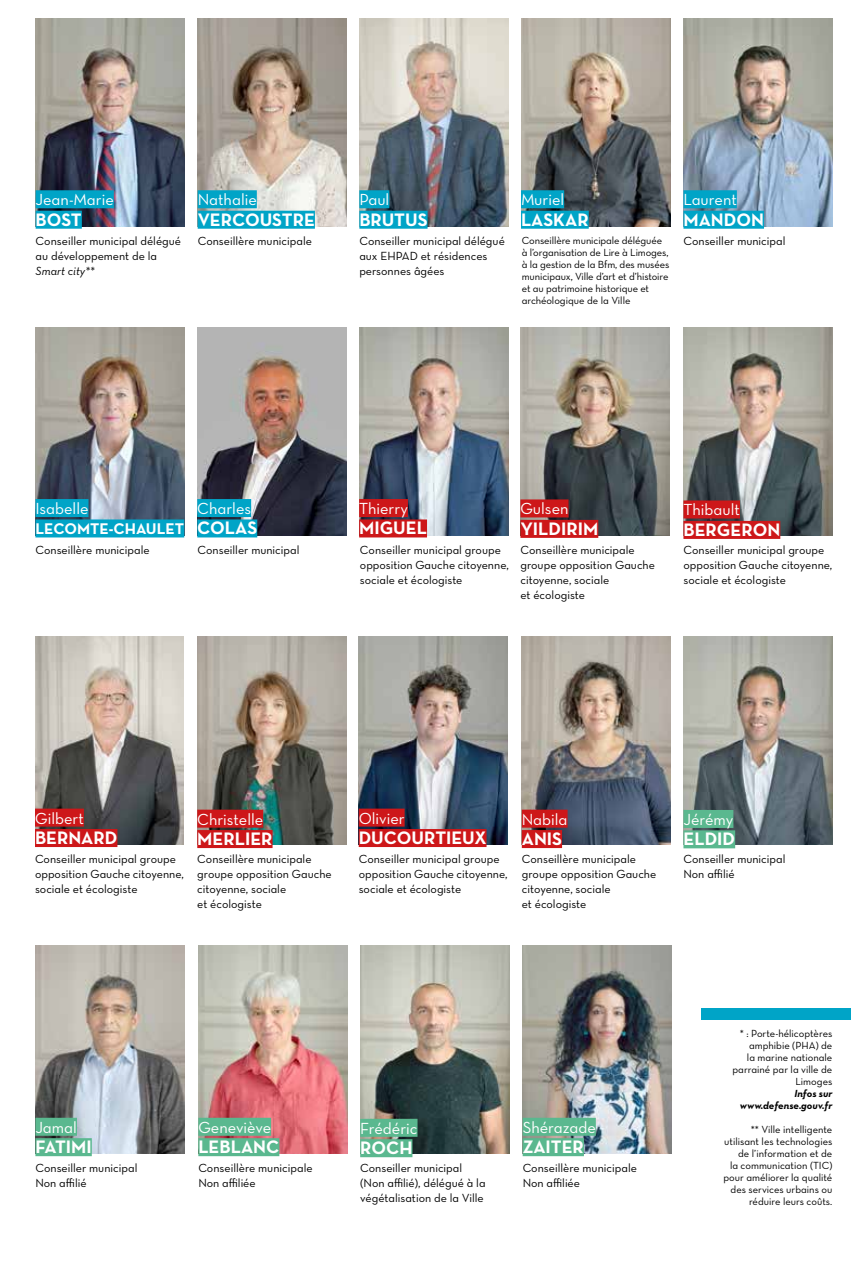
<style>
.page{position:relative;width:851px;height:1263px;background:#fff}
.page>*{position:absolute;margin:0;border:0;box-sizing:border-box;transform-origin:0 0}
.t1{font:700 18.45px "Neutra Text";color:#fff}
.t2{font:16.35px "Neutra Text Book Alt";color:#fff}
.t3{font:700 15.75px "Neutra Text";color:#fff}
.t4{font:12px/15px "Neutra Text Book Alt";color:#000}
.t5{font:12px "Neutra Text Book Italic Alt";color:#000}
.t6{font:10.5px/12px "Neutra Text Book Alt";color:#000;text-align:right}
.t7{font:10.5px/12px "Neutra Text Bold Italic Alt";color:#000;text-align:right}
</style>
<div class="page">
<img style="left:198px;top:18px;width:148px;height:208px">
<img style="left:36px;top:18px;width:148px;height:208px">
<img style="left:359px;top:18px;width:149px;height:208px">
<img style="left:521px;top:18px;width:149px;height:208px">
<img style="left:520px;top:327px;width:149px;height:208px">
<img style="left:35px;top:636px;width:149px;height:208px">
<img style="left:358px;top:636px;width:149px;height:208px">
<img style="left:683px;top:18px;width:149px;height:208px">
<img style="left:197px;top:327px;width:149px;height:208px">
<img style="left:35px;top:327px;width:149px;height:192px">
<img style="left:360px;top:327px;width:149px;height:208px">
<img style="left:683px;top:327px;width:149px;height:208px">
<img style="left:197px;top:636px;width:149px;height:208px">
<div style="left:36px;top:190px;width:78px;height:18px;background:#00a4c7"></div>
<div style="left:36px;top:211px;width:46px;height:18px;background:#00a4c7"></div>
<div style="left:198px;top:190px;width:59px;height:18px;background:#00a4c7"></div>
<div style="left:198px;top:211px;width:117px;height:18px;background:#00a4c7"></div>
<div style="left:359px;top:190px;width:30px;height:18px;background:#00a4c7"></div>
<div style="left:359px;top:211px;width:68px;height:18px;background:#00a4c7"></div>
<div style="left:521px;top:190px;width:43px;height:18px;background:#00a4c7"></div>
<div style="left:521px;top:211px;width:67px;height:18px;background:#00a4c7"></div>
<div style="left:683px;top:190px;width:53px;height:18px;background:#00a4c7"></div>
<div style="left:683px;top:211px;width:81px;height:18px;background:#00a4c7"></div>
<div style="left:35px;top:499px;width:53px;height:18px;background:#00a4c7"></div>
<div style="left:35px;top:519px;width:149px;height:18px;background:#00a4c7"></div>
<div style="left:197px;top:499px;width:54px;height:18px;background:#00a4c7"></div>
<div style="left:197px;top:519px;width:60px;height:18px;background:#00a4c7"></div>
<div style="left:359px;top:499px;width:49px;height:18px;background:#cd1719"></div>
<div style="left:359px;top:519px;width:68px;height:18px;background:#cd1719"></div>
<div style="left:520px;top:499px;width:48px;height:18px;background:#cd1719"></div>
<div style="left:520px;top:520px;width:78px;height:18px;background:#cd1719"></div>
<div style="left:35px;top:809px;width:49px;height:18px;background:#cd1719"></div>
<div style="left:35px;top:829px;width:82px;height:18px;background:#cd1719"></div>
<div style="left:358px;top:809px;width:46px;height:18px;background:#cd1719"></div>
<div style="left:358px;top:829px;width:128px;height:18px;background:#cd1719"></div>
<img style="left:521px;top:636px;width:149px;height:208px">
<div style="left:521px;top:810px;width:46px;height:18px;background:#cd1719"></div>
<div style="left:521px;top:830px;width:41px;height:18px;background:#cd1719"></div>
<div style="left:683px;top:500px;width:56px;height:18px;background:#cd1719"></div>
<div style="left:683px;top:521px;width:97px;height:18px;background:#cd1719"></div>
<div style="left:197px;top:810px;width:66px;height:18px;background:#cd1719"></div>
<div style="left:197px;top:830px;width:75px;height:18px;background:#cd1719"></div>
<div style="left:701px;top:1008px;width:149px;height:12px;background:#00a4c7"></div>
<img style="left:35px;top:945px;width:149px;height:209px">
<div style="left:35px;top:1118px;width:42px;height:18px;background:#5ab88f"></div>
<div style="left:35px;top:1138px;width:57px;height:18px;background:#5ab88f"></div>
<img style="left:522px;top:945px;width:149px;height:209px">
<div style="left:522px;top:1118px;width:73px;height:18px;background:#5ab88f"></div>
<div style="left:522px;top:1138px;width:62px;height:18px;background:#5ab88f"></div>
<img style="left:683px;top:636px;width:149px;height:208px">
<div style="left:683px;top:810px;width:50px;height:18px;background:#5ab88f"></div>
<div style="left:683px;top:830px;width:52px;height:18px;background:#5ab88f"></div>
<img style="left:198px;top:945px;width:149px;height:209px">
<div style="left:198px;top:1118px;width:73px;height:18px;background:#5ab88f"></div>
<div style="left:198px;top:1138px;width:81px;height:18px;background:#5ab88f"></div>
<img style="left:360px;top:945px;width:149px;height:209px">
<div style="left:360px;top:1119px;width:57px;height:18px;background:#5ab88f"></div>
<div style="left:360px;top:1139px;width:52px;height:18px;background:#5ab88f"></div>
<h2 class="t2" style="left:36px;top:190px;width:80px">Jean-Marie</h2>
<h1 class="t1" style="left:36px;top:208px;width:48px">BOST</h1>
<h2 class="t2" style="left:198px;top:190px;width:61px">Nathalie</h2>
<h1 class="t1" style="left:198px;top:208px;width:119px">VERCOUSTRE</h1>
<h2 class="t2" style="left:359px;top:190px;width:31px">Paul</h2>
<h1 class="t1" style="left:359px;top:208px;width:70px">BRUTUS</h1>
<h2 class="t2" style="left:521px;top:190px;width:45px">Muriel</h2>
<h1 class="t1" style="left:521px;top:208px;width:69px">LASKAR</h1>
<h2 class="t2" style="left:683px;top:190px;width:55px">Laurent</h2>
<h1 class="t1" style="left:683px;top:208px;width:82px">MANDON</h1>
<p class="t4" style="left:36px;top:233px;width:147px">Conseiller municipal délégué</p>
<p class="t4" style="left:198px;top:233px;width:116px">Conseillère municipale</p>
<p class="t4" style="left:36px;top:248px;width:123px">au développement de la</p>
<p class="t5" style="left:36px;top:263px;width:61px">Smart city**</p>
<p class="t4" style="left:359px;top:233px;width:147px">Conseiller municipal délégué aux EHPAD et résidences personnes âgées</p>
<p class="t6" style="left:521px;top:234px;width:149px;text-align:left">Conseillère municipale déléguée à l’organisation de Lire à Limoges, à la gestion de la Bfm, des musées municipaux, Ville d’art et d’histoire et au patrimoine historique et archéologique de la Ville</p>
<p class="t4" style="left:683px;top:233px;width:103px">Conseiller municipal</p>
<h2 class="t2" style="left:35px;top:499px;width:55px">Isabelle</h2>
<h3 class="t3" style="left:35px;top:519px;width:150px">LECOMTE-CHAULET</h3>
<h2 class="t2" style="left:197px;top:499px;width:55px">Charles</h2>
<h1 class="t1" style="left:197px;top:517px;width:61px">COLAS</h1>
<h2 class="t2" style="left:359px;top:499px;width:50px">Thierry</h2>
<h1 class="t1" style="left:359px;top:517px;width:69px">MIGUEL</h1>
<h2 class="t2" style="left:520px;top:499px;width:50px">Gulsen</h2>
<h1 class="t1" style="left:520px;top:517px;width:79px">YILDIRIM</h1>
<h2 class="t2" style="left:683px;top:500px;width:58px">Thibault</h2>
<h1 class="t1" style="left:683px;top:518px;width:98px">BERGERON</h1>
<p class="t4" style="left:35px;top:542px;width:116px">Conseillère municipale</p>
<p class="t4" style="left:197px;top:542px;width:103px">Conseiller municipal</p>
<p class="t4" style="left:360px;top:542px;width:150px">Conseiller municipal groupe opposition Gauche citoyenne, sociale et écologiste</p>
<p class="t4" style="left:683px;top:542px;width:150px">Conseiller municipal groupe opposition Gauche citoyenne, sociale et écologiste</p>
<p class="t4" style="left:520px;top:542px;width:136px">Conseillère municipale groupe opposition Gauche citoyenne, sociale<br>et écologiste</p>
<h2 class="t2" style="left:35px;top:808px;width:50px">Gilbert</h2>
<h1 class="t1" style="left:35px;top:826px;width:84px">BERNARD</h1>
<h2 class="t2" style="left:197px;top:809px;width:67px">Christelle</h2>
<h1 class="t1" style="left:197px;top:827px;width:77px">MERLIER</h1>
<h2 class="t2" style="left:358px;top:808px;width:47px">Olivier</h2>
<h1 class="t1" style="left:358px;top:826px;width:129px">DUCOURTIEUX</h1>
<h2 class="t2" style="left:521px;top:809px;width:47px">Nabila</h2>
<h1 class="t1" style="left:521px;top:827px;width:42px">ANIS</h1>
<h2 class="t2" style="left:683px;top:809px;width:51px">Jérémy</h2>
<h1 class="t1" style="left:683px;top:827px;width:53px">ELDID</h1>
<p class="t4" style="left:35px;top:851px;width:150px">Conseiller municipal groupe opposition Gauche citoyenne, sociale et écologiste</p>
<p class="t4" style="left:358px;top:851px;width:150px">Conseiller municipal groupe opposition Gauche citoyenne, sociale et écologiste</p>
<p class="t4" style="left:197px;top:851px;width:136px">Conseillère municipale groupe opposition Gauche citoyenne, sociale<br>et écologiste</p>
<p class="t4" style="left:521px;top:851px;width:136px">Conseillère municipale groupe opposition Gauche citoyenne, sociale<br>et écologiste</p>
<p class="t4" style="left:683px;top:851px;width:103px">Conseiller municipal<br>Non affilié</p>
<h2 class="t2" style="left:35px;top:1117px;width:43px">Jamal</h2>
<h1 class="t1" style="left:35px;top:1135px;width:58px">FATIMI</h1>
<p class="t4" style="left:35px;top:1160px;width:103px">Conseiller municipal<br>Non affilié</p>
<h2 class="t2" style="left:198px;top:1117px;width:74px">Geneviève</h2>
<h1 class="t1" style="left:198px;top:1135px;width:82px">LEBLANC</h1>
<p class="t4" style="left:198px;top:1160px;width:116px">Conseillère municipale<br>Non affiliée</p>
<h2 class="t2" style="left:360px;top:1118px;width:59px">Frédéric</h2>
<h1 class="t1" style="left:360px;top:1136px;width:54px">ROCH</h1>
<p class="t4" style="left:360px;top:1160px;width:127px">Conseiller municipal (Non affilié), délégué à la végétalisation de la Ville</p>
<h2 class="t2" style="left:522px;top:1117px;width:75px">Shérazade</h2>
<h1 class="t1" style="left:522px;top:1135px;width:63px">ZAITER</h1>
<p class="t4" style="left:522px;top:1160px;width:116px">Conseillère municipale<br>Non affiliée</p>
<p class="t6" style="left:732px;top:1027px;width:101px">* : Porte-hélicoptères amphibie (PHA) de<br>la marine nationale parrainé par la ville de<br>Limoges</p>
<p class="t7" style="left:739px;top:1087px;width:94px">Infos sur www.defense.gouv.fr</p>
<p class="t6" style="left:723px;top:1123px;width:110px">** Ville intelligente utilisant les technologies de l’information et de<br>la communication (TIC) pour améliorer la qualité des services urbains ou réduire leurs coûts.</p>
</div>
